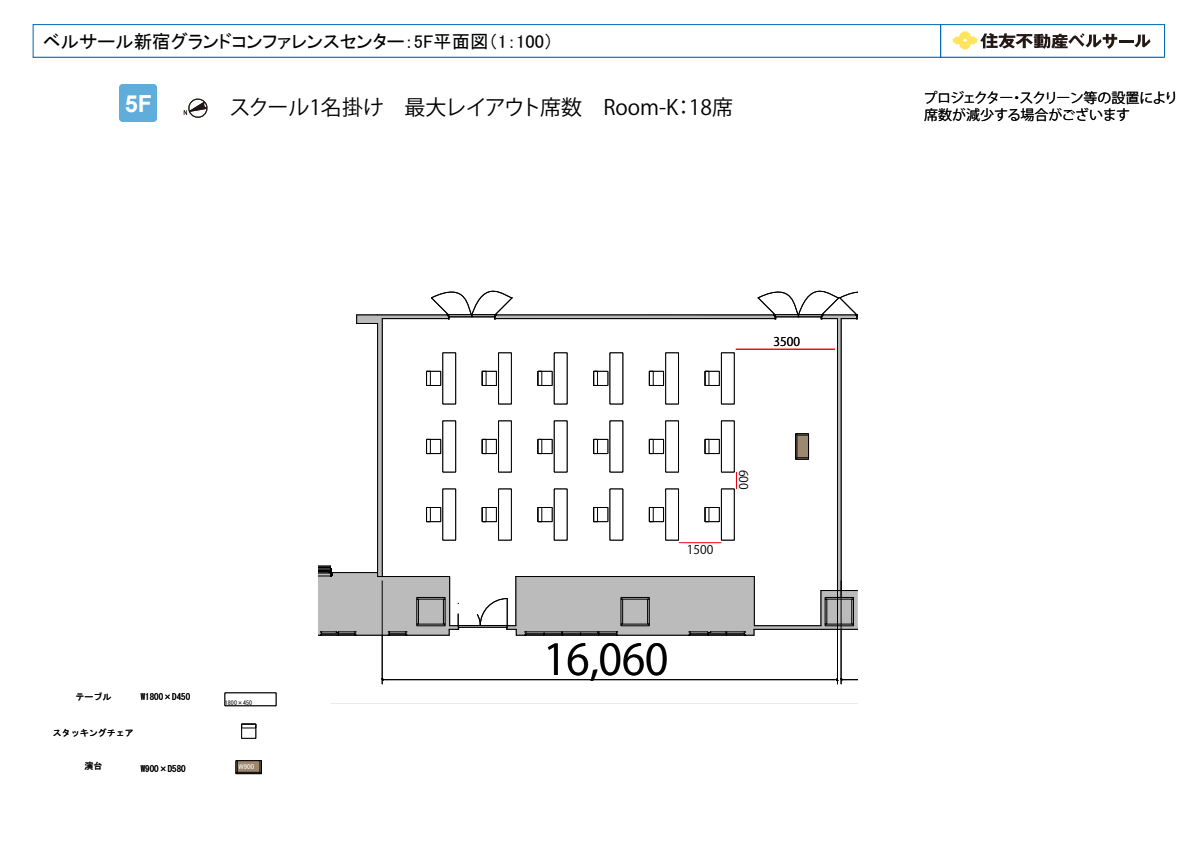
<style>
.page{position:relative;width:1191px;height:842px;background:#fff}
.page>*{position:absolute;margin:0;border:0;box-sizing:border-box;transform-origin:0 0}
.t1{font:42px "Koz Go Pr 6 N";color:#000}
.t2{font:700 23.5px "Arial";color:#fff}
.t3{font:21px "Koz Go Pr 6 N";color:#000}
.t4{font:18.5px "MS P Gothic";color:#000}
.t5{font:14px/16.8px "Koz Go Pr 6 N";letter-spacing:-.04em;color:#000}
.t6{font:12px "Koz Go Pr 6 N";color:#000}
.t7{font:9px "MS Gothic";color:#000}
.t8{font:7.1px "MS P Gothic";color:#fff}
.t9{font:6px "MS Gothic";color:#000}
</style>
<div class="page">
<div style="left:33px;top:24px;width:908px;height:34px;background:#fff;border:1px solid #0068b7"></div>
<div style="left:940px;top:24px;width:225px;height:34px;border:1px solid #0068b7"></div>
<svg style="left:952px;top:31px;width:165px;height:19px"></svg>
<hr style="left:1119px;top:40px;width:14px;height:3px;background:#231815">
<svg style="left:1134px;top:34px;width:16px;height:14px"></svg>
<div style="left:119px;top:84px;width:38px;height:38px;background:#5fadda;border-radius:4px"></div>
<svg style="left:184px;top:98px;width:24px;height:20px"></svg>
<div style="left:225px;top:693px;width:51px;height:13px;background:#fff;border:1px solid #000"></div>
<div style="left:241px;top:724px;width:15px;height:14px;background:#fff;border:1px solid #000"></div>
<div style="left:241px;top:724px;width:15px;height:4px;border:1px solid #000"></div>
<div style="left:236px;top:760px;width:25px;height:14px;background:#0d0c0a"></div>
<svg style="left:236px;top:761px;width:25px;height:12px"></svg>
<svg style="left:330px;top:314px;width:527px;height:390px"></svg>
<svg style="left:507px;top:320px;width:350px;height:315px"></svg>
<svg style="left:318px;top:315px;width:140px;height:320px"></svg>
<hr style="left:837px;top:319px;width:1px;height:278px;background:#000">
<hr style="left:841px;top:319px;width:1px;height:278px;background:#000">
<hr style="left:382px;top:318px;width:66px;height:1px;background:#000">
<hr style="left:377px;top:315px;width:70px;height:1px;background:#000">
<hr style="left:382px;top:319px;width:1px;height:257px;background:#000">
<hr style="left:377px;top:323px;width:1px;height:253px;background:#000">
<hr style="left:331px;top:572px;width:46px;height:1px;background:#000">
<svg style="left:356px;top:315px;width:21px;height:9px"></svg>
<svg style="left:431px;top:290px;width:427px;height:30px"></svg>
<div style="left:825px;top:599px;width:2px;height:25px;border:1px solid #000"></div>
<div style="left:825px;top:624px;width:28px;height:2px;border:1px solid #000"></div>
<div style="left:851px;top:599px;width:2px;height:25px;border:1px solid #000"></div>
<div style="left:825px;top:597px;width:28px;height:2px;border:1px solid #000"></div>
<div style="left:621px;top:624px;width:28px;height:2px;border:1px solid #000"></div>
<div style="left:647px;top:599px;width:2px;height:25px;border:1px solid #000"></div>
<div style="left:621px;top:597px;width:28px;height:2px;border:1px solid #000"></div>
<svg style="left:417px;top:599px;width:1px;height:25px"></svg>
<div style="left:417px;top:624px;width:28px;height:2px;border:1px solid #000"></div>
<div style="left:443px;top:599px;width:2px;height:25px;border:1px solid #000"></div>
<div style="left:417px;top:597px;width:28px;height:2px;border:1px solid #000"></div>
<svg style="left:318px;top:566px;width:15px;height:11px"></svg>
<hr style="left:821px;top:590px;width:36px;height:1px;background:#000">
<hr style="left:821px;top:590px;width:1px;height:36px;background:#000">
<svg style="left:388px;top:632px;width:20px;height:4px"></svg>
<hr style="left:355px;top:635px;width:34px;height:1px;background:#000">
<svg style="left:318px;top:632px;width:39px;height:4px"></svg>
<hr style="left:382px;top:576px;width:67px;height:1px;background:#000">
<hr style="left:449px;top:576px;width:1px;height:50px;background:#000">
<hr style="left:406px;top:635px;width:43px;height:1px;background:#000">
<hr style="left:516px;top:576px;width:1px;height:50px;background:#000">
<hr style="left:516px;top:576px;width:238px;height:1px;background:#000">
<svg style="left:689px;top:629px;width:65px;height:7px"></svg>
<hr style="left:754px;top:626px;width:67px;height:1px;background:#000">
<hr style="left:754px;top:629px;width:103px;height:1px;background:#000">
<hr style="left:754px;top:576px;width:1px;height:50px;background:#000">
<svg style="left:449px;top:598px;width:173px;height:38px"></svg>
<hr style="left:617px;top:635px;width:73px;height:1px;background:#000">
<hr style="left:837px;top:581px;width:1px;height:103px;background:#000">
<hr style="left:382px;top:581px;width:1px;height:103px;background:#000">
<hr style="left:386px;top:679px;width:447px;height:1px;background:#000">
<hr style="left:841px;top:581px;width:1px;height:103px;background:#000">
<svg style="left:379px;top:678px;width:7px;height:3px"></svg>
<svg style="left:833px;top:678px;width:24px;height:3px"></svg>
<p class="t4" style="left:43px;top:32px;width:511px">ベルサール新宿グランドコンファレンスセンター：5F平面図（1：100）</p>
<p class="t2" style="left:125px;top:87px;width:29px">5F</p>
<p class="t3" style="left:229px;top:95px;width:505px">スクール1名掛け　最大レイアウト席数　Room-K：18席</p>
<p class="t7" style="left:75px;top:693px;width:37px">テーブル</p>
<p class="t7" style="left:141px;top:693px;width:51px">W1800×D450</p>
<p class="t9" style="left:225px;top:700px;width:29px">1800×450</p>
<p class="t7" style="left:53px;top:728px;width:83px">スタッキングチェア</p>
<p class="t7" style="left:84px;top:761px;width:19px">演台</p>
<p class="t7" style="left:141px;top:765px;width:46px">W900×D580</p>
<p class="t8" style="left:238px;top:762px;width:17px">W900</p>
<p class="t6" style="left:773px;top:334px;width:28px">3500</p>
<p class="t6" style="left:687px;top:543px;width:28px">1500</p>
<p class="t6" style="left:750px;top:470px;width:21px;rotate:90deg">600</p>
<h1 class="t1" style="left:543px;top:636px;width:126px">16,060</h1>
<p class="t5" style="left:923px;top:90px;width:256px">プロジェクター・スクリーン等の設置により席数が減少する場合がございます</p>
</div>
